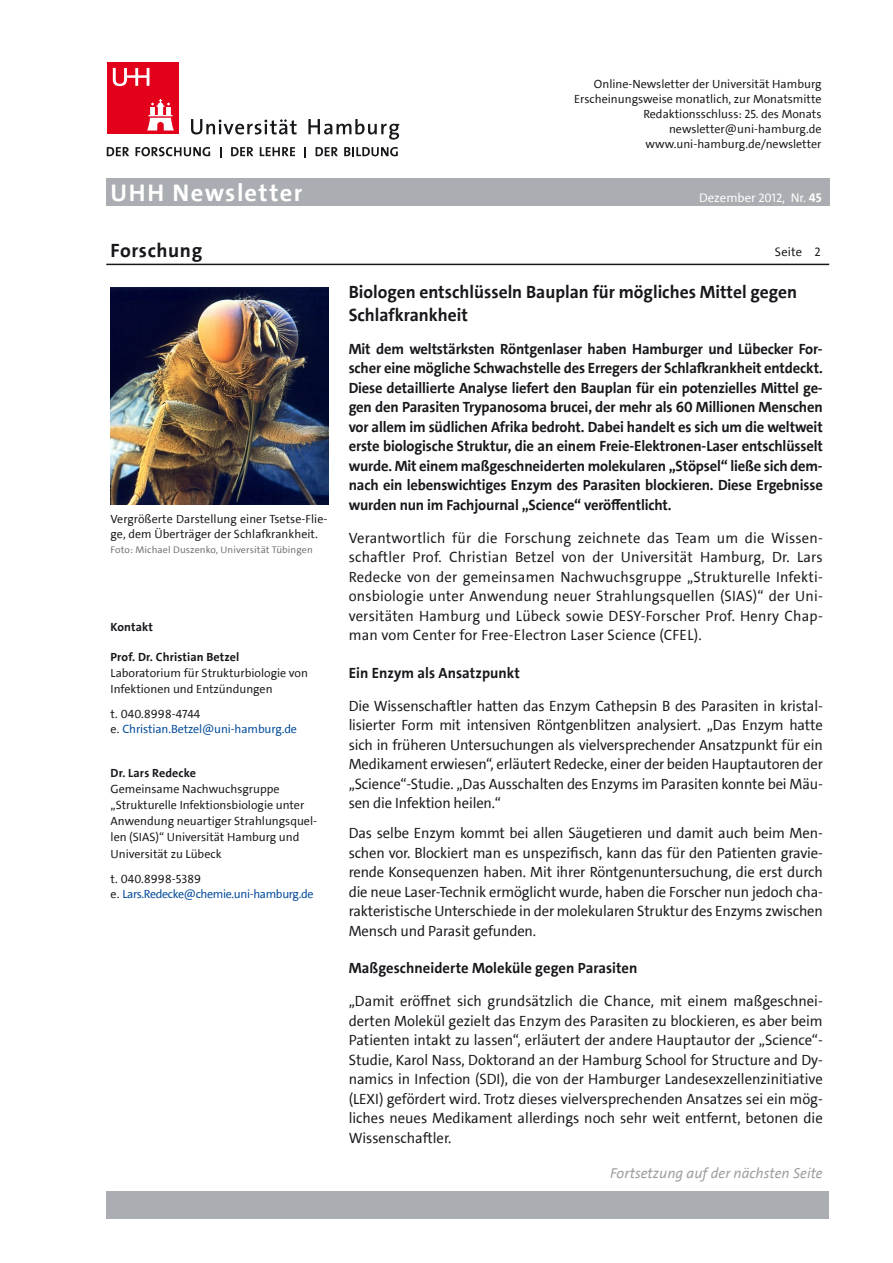
<style>
.page{position:relative;width:893px;height:1263px;background:#fff}
.page>*{position:absolute;margin:0;border:0;box-sizing:border-box;transform-origin:0 0}
.t1{font:700 24.3px "The Sans UHH";letter-spacing:.06em;color:#fff}
.t2{font:700 19.5px "The Sans UHH";letter-spacing:.03em;color:#1a171c}
.t3{font:700 18px/22.5px "The Sans UHH";color:#1a171c}
.t4{font:15px/19.5px "The Sans UHH";letter-spacing:-.01em;color:#1a171c;text-align:justify}
.t5{font:700 15px/19.5px "The Sans UHH";color:#1a171c;text-align:justify}
.t6{font:italic 14.55px "The Sans UHH";color:#9d9ea0}
.t7{font:12.75px "The Sans UHH";color:#fff}
.t8{font:12.3px "The Sans UHH";letter-spacing:.01em;color:#1a171c}
.t9{font:12px/15px "The Sans UHH";color:#1a171c}
.t10{font:12px/15px "The Sans UHH";letter-spacing:-.03em;color:#004a99}
.t11{font:12px/15px "The Sans UHH";letter-spacing:-.01em;color:#004a99}
.t12{font:700 12px "The Sans UHH";letter-spacing:.01em;color:#1a171c}
.t13{font:9.75px "The Sans UHH";letter-spacing:.01em;color:#707173}
.s1{font-size:12.3px}
.s2{font-weight:700}
.s3{color:#1a171c}
</style>
<div class="page">
<svg style="left:191px;top:119px;width:106px;height:15px"></svg>
<svg style="left:308px;top:119px;width:91px;height:21px"></svg>
<div style="left:107px;top:63px;width:72px;height:71px;background:#e2001a"></div>
<svg style="left:147px;top:99px;width:27px;height:31px"></svg>
<svg style="left:113px;top:68px;width:36px;height:18px"></svg>
<svg style="left:107px;top:147px;width:22px;height:9px"></svg>
<svg style="left:136px;top:147px;width:74px;height:9px"></svg>
<svg style="left:231px;top:147px;width:22px;height:9px"></svg>
<svg style="left:260px;top:147px;width:35px;height:9px"></svg>
<svg style="left:316px;top:147px;width:22px;height:9px"></svg>
<svg style="left:344px;top:147px;width:54px;height:9px"></svg>
<div style="left:106px;top:179px;width:723px;height:27px;background:#aaaeb2"></div>
<div style="left:106px;top:1191px;width:723px;height:27px;background:#aaaeb2"></div>
<hr style="left:106px;top:264px;width:723px;height:1px;background:#1a171c">
<img style="left:111px;top:287px;width:217px;height:218px">
<p class="t9" style="left:574px;top:76px;width:249px;text-align:right">Online-Newsletter der Universität Hamburg Erscheinungsweise monatlich, zur Monatsmitte Redaktionsschluss: 25. des Monats newsletter@uni-hamburg.de www.uni-hamburg.de/newsletter</p>
<h1 class="t1" style="left:111px;top:177px;width:194px">UHH Newsletter</h1>
<p class="t7" style="left:699px;top:189px;width:124px">Dezember <span class="s1">2012</span>, Nr. <span class="s2">45</span></p>
<h2 class="t2" style="left:111px;top:238px;width:93px">Forschung</h2>
<p class="t8" style="left:775px;top:244px;width:29px">Seite</p>
<p class="t8" style="left:814px;top:244px;width:8px">2</p>
<p class="t9" style="left:111px;top:512px;width:218px">Vergrößerte Darstellung einer Tsetse-Flie&shy;ge, dem Überträger der Schlafkrankheit.</p>
<p class="t13" style="left:111px;top:544px;width:204px">Foto: Michael Duszenko, Universität Tübingen</p>
<p class="t12" style="left:111px;top:619px;width:44px">Kontakt</p>
<p class="t12" style="left:111px;top:649px;width:130px">Prof. Dr. Christian Betzel</p>
<p class="t9" style="left:111px;top:665px;width:199px;line-height:16.5px">Laboratorium für Strukturbiologie von<br>Infektionen und Entzündungen</p>
<p class="t11" style="left:111px;top:707px;width:188px"><span class="s3">t. 040.8998-4744<br>e.</span> Christian.Betzel@uni-hamburg.de</p>
<p class="t12" style="left:111px;top:765px;width:87px">Dr. Lars Redecke</p>
<p class="t9" style="left:111px;top:781px;width:208px;line-height:16.2px">Gemeinsame Nachwuchsgruppe „Strukturelle Infektionsbiologie unter Anwendung neuartiger Strahlungsquel&shy;len (SIAS)“ Universität Hamburg und Universität zu Lübeck</p>
<p class="t10" style="left:111px;top:871px;width:205px"><span class="s3">t. 040.8998-5389<br>e.</span> Lars.Redecke@chemie.uni-hamburg.de</p>
<p class="t3" style="left:349px;top:281px;width:450px">Biologen entschlüsseln Bauplan für mögliches Mittel gegen<br>Schlafkrankheit</p>
<p class="t5" style="left:349px;top:339px;width:476px">Mit dem weltstärksten Röntgenlaser haben Hamburger und Lübecker For&shy;scher eine mögliche Schwachstelle des Erregers der Schlafkrankheit entdeckt.<br>Diese detaillierte Analyse liefert den Bauplan für ein potenzielles Mittel ge&shy;gen den Parasiten Trypanosoma brucei, der mehr als 60 Millionen Menschen vor allem im südlichen Afrika bedroht. Dabei handelt es sich um die weltweit erste biologische Struktur, die an einem Freie-Elektronen-Laser entschlüsselt wurde. Mit einem maßgeschneiderten molekularen „Stöpsel“ ließe sich dem&shy;nach ein lebenswichtiges Enzym des Parasiten blockieren. Diese Ergebnisse wurden nun im Fachjournal „Science“ veröffentlicht.</p>
<p class="t4" style="left:349px;top:528px;width:476px">Verantwortlich für die Forschung zeichnete das Team um die Wissen&shy;schaftler Prof. Christian Betzel von der Universität Hamburg, Dr. Lars Redecke von der gemeinsamen Nachwuchsgruppe „Strukturelle Infekti&shy;onsbiologie unter Anwendung neuer Strahlungsquellen (SIAS)“ der Uni&shy;versitäten Hamburg und Lübeck sowie DESY-Forscher Prof. Henry Chap&shy;man vom Center for Free-Electron Laser Science (CFEL).</p>
<p class="t5" style="left:349px;top:663px;width:173px">Ein Enzym als Ansatzpunkt</p>
<p class="t4" style="left:349px;top:696px;width:476px">Die Wissenschaftler hatten das Enzym Cathepsin B des Parasiten in kristal&shy;lisierter Form mit intensiven Röntgenblitzen analysiert. „Das Enzym hatte sich in früheren Untersuchungen als vielversprechender Ansatzpunkt für ein Medikament erwiesen“, erläutert Redecke, einer der beiden Hauptautoren der „Science“-Studie. „Das Ausschalten des Enzyms im Parasiten konnte bei Mäu&shy;sen die Infektion heilen.“</p>
<p class="t4" style="left:349px;top:824px;width:476px">Das selbe Enzym kommt bei allen Säugetieren und damit auch beim Men&shy;schen vor. Blockiert man es unspezifisch, kann das für den Patienten gravie&shy;rende Konsequenzen haben. Mit ihrer Röntgenuntersuchung, die erst durch die neue Laser-Technik ermöglicht wurde, haben die Forscher nun jedoch cha&shy;rakteristische Unterschiede in der molekularen Struktur des Enzyms zwischen Mensch und Parasit gefunden.</p>
<p class="t5" style="left:349px;top:959px;width:290px">Maßgeschneiderte Moleküle gegen Parasiten</p>
<p class="t4" style="left:349px;top:992px;width:476px">„Damit eröffnet sich grundsätzlich die Chance, mit einem maßgeschnei&shy;derten Molekül gezielt das Enzym des Parasiten zu blockieren, es aber beim Patienten intakt zu lassen“, erläutert der andere Hauptautor der „Science“- Studie, Karol Nass, Doktorand an der Hamburg School for Structure and Dy&shy;namics in Infection (SDI), die von der Hamburger Landesexzellenzinitiative (LEXI) gefördert wird. Trotz dieses vielversprechenden Ansatzes sei ein mög&shy;liches neues Medikament allerdings noch sehr weit entfernt, betonen die Wissenschaftler.</p>
<p class="t6" style="left:610px;top:1164px;width:214px">Fortsetzung auf der nächsten Seite</p>
</div>
